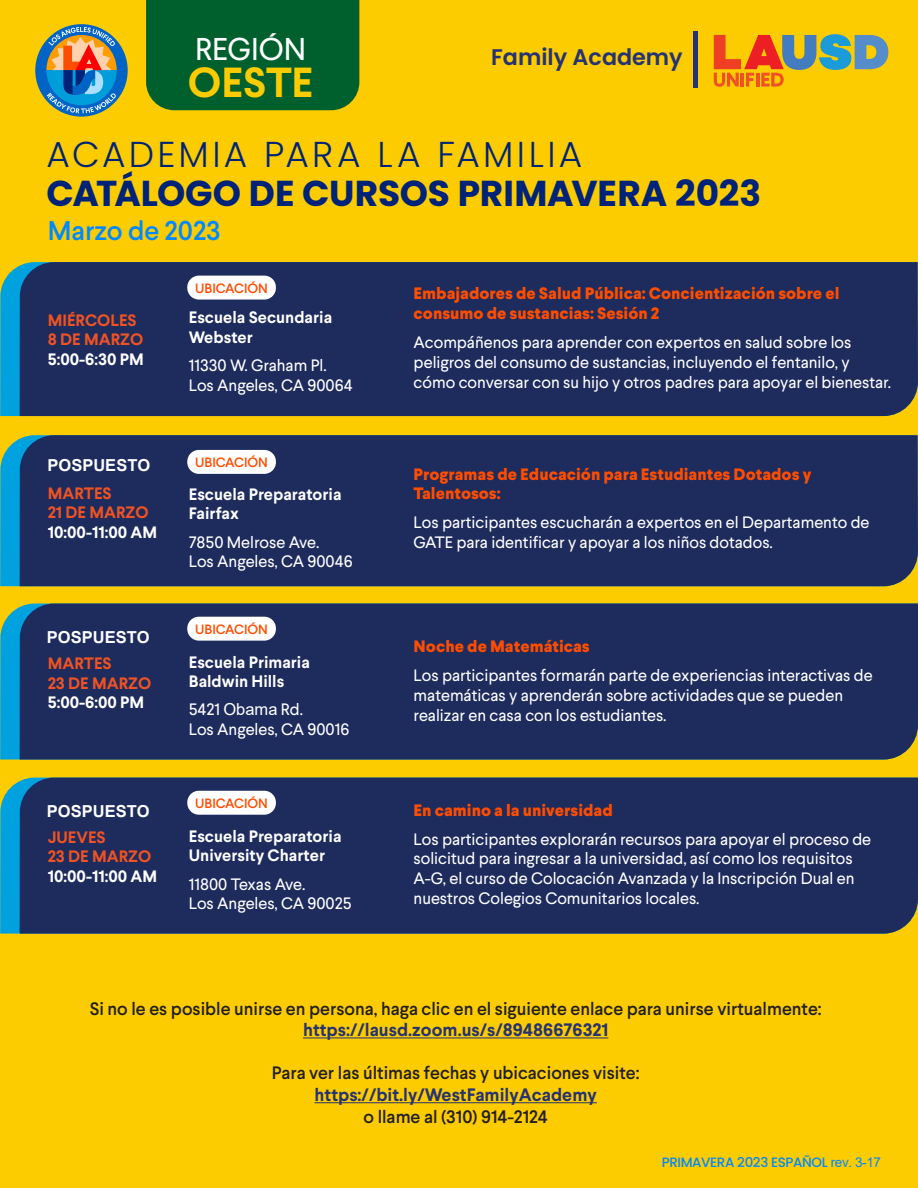
<style>
.page{position:relative;width:918px;height:1188px;background:#fccc00}
.page>*{position:absolute;margin:0;border:0;box-sizing:border-box;transform-origin:0 0}
.t1{font:700 42px "Larsseit";letter-spacing:-.005em;color:#fccc00}
.t2{font:700 36px "Poppins";letter-spacing:-.01em;color:#00237a}
.t3{font:300 36px "Poppins";letter-spacing:.09em;color:#00237a}
.t4{font:31.5px "Larsseit";color:#fff}
.t5{font:500 27px "Larsseit";color:#0089ff}
.t6{font:600 22.65px "Poppins";color:#263273}
.t7{font:500 18px "Larsseit";color:#231f20}
.t8{font:700 18px "Larsseit";color:#263273}
.t9{font:16.5px/19.8px "Larsseit";color:#fff}
.t10{font:800 16.5px/19.8px "Larsseit";color:#ff4d00}
.t11{font:700 16.5px/19.5px "Larsseit";color:#fff}
.t12{font:700 16.5px/19.5px "Larsseit";color:#f05323}
.t13{font:700 16.5px "Arial";color:#fff}
.t14{font:500 13.5px "Larsseit";color:#ff4d00}
.t15{font:500 13.5px "Poppins";letter-spacing:-.03em;color:#0089ff}
.s1{font-family:"Arial"}
.s2{font-family:"Arial";font-weight:400}
</style>
<div class="page">
<div style="left:146px;top:0;width:213px;height:110px;background:#00602d"></div>
<svg style="left:0;top:265px;width:20px;height:151px;background:#13a2cc"></svg>
<div style="left:20px;top:262px;width:898px;height:154px;background:#1e2b5d"></div>
<svg style="left:0;top:438px;width:20px;height:148px;background:#13a2cc"></svg>
<div style="left:20px;top:435px;width:898px;height:151px;background:#1e2b5d"></div>
<svg style="left:0;top:607px;width:20px;height:153px;background:#12a2cd"></svg>
<div style="left:20px;top:604px;width:898px;height:156px;background:#1e2b5d"></div>
<svg style="left:714px;top:34px;width:174px;height:53px"></svg>
<hr style="left:694px;top:32px;width:4px;height:56px;background:#263273">
<div style="left:35px;top:24px;width:93px;height:93px;background:#0064c7;border-radius:50%"></div>
<svg style="left:46px;top:27px;width:71px;height:86px"></svg>
<div style="left:187px;top:276px;width:89px;height:24px;background:#fff;border-radius:12px"></div>
<div style="left:187px;top:450px;width:89px;height:24px;background:#fff;border-radius:12px"></div>
<div style="left:187px;top:617px;width:89px;height:24px;background:#fff;border-radius:12px"></div>
<svg style="left:0;top:781px;width:20px;height:153px;background:#12a2cd"></svg>
<div style="left:20px;top:778px;width:898px;height:156px;background:#1e2b5d"></div>
<div style="left:187px;top:791px;width:89px;height:24px;background:#fff;border-radius:12px"></div>
<hr style="left:303px;top:1038px;width:305px;height:1px;background:#263273">
<hr style="left:315px;top:1102px;width:282px;height:1px;background:#263273">
<h3 class="t4" style="left:195px;top:28px;width:113px">REGIÓN</h3>
<h1 class="t1" style="left:188px;top:55px;width:127px">OESTE</h1>
<h3 class="t6" style="left:491px;top:44px;width:193px">Family Academy</h3>
<h2 class="t3" style="left:46px;top:134px;width:537px">ACADEMIA PARA LA FAMILIA</h2>
<h2 class="t2" style="left:46px;top:173px;width:716px">CATÁLOGO DE CURSOS PRIMAVERA 2023</h2>
<h3 class="t5" style="left:48px;top:213px;width:174px">Marzo de 2023</h3>
<p class="t12" style="left:48px;top:310px;width:97px">MIÉRCOLES<br>8 DE MARZO</p>
<p class="t11" style="left:48px;top:349px;width:98px">5:00-6:30 PM</p>
<p class="t13" style="left:48px;top:453px;width:104px">POSPUESTO</p>
<p class="t12" style="left:48px;top:483px;width:102px">MARTES<br>21 DE MARZO</p>
<p class="t11" style="left:48px;top:523px;width:111px">10:00-11:00 AM</p>
<p class="t13" style="left:47px;top:626px;width:104px">POSPUESTO</p>
<p class="t12" style="left:48px;top:654px;width:105px">MARTES<br>23 DE MARZO</p>
<p class="t11" style="left:48px;top:693px;width:98px">5:00-6:00 PM</p>
<p class="t13" style="left:47px;top:800px;width:104px">POSPUESTO</p>
<p class="t12" style="left:48px;top:827px;width:105px">JUEVES<br>23 DE MARZO</p>
<p class="t11" style="left:48px;top:866px;width:111px">10:00-11:00 AM</p>
<p class="t14" style="left:195px;top:279px;width:74px">UBICACIÓN</p>
<p class="t11" style="left:189px;top:308px;width:145px">Escuela Secundaria<br>Webster</p>
<p class="t9" style="left:189px;top:355px;width:165px">11330 W. Graham Pl.<br>Los Angeles, CA 90064</p>
<p class="t14" style="left:195px;top:453px;width:74px">UBICACIÓN</p>
<p class="t11" style="left:189px;top:484px;width:154px">Escuela Preparatoria<br>Fairfax</p>
<p class="t9" style="left:189px;top:532px;width:165px">7850 Melrose Ave.<br>Los Angeles, CA 90046</p>
<p class="t14" style="left:195px;top:620px;width:74px">UBICACIÓN</p>
<p class="t11" style="left:189px;top:653px;width:123px;line-height:18.9px">Escuela Primaria<br>Baldwin Hills</p>
<p class="t9" style="left:189px;top:700px;width:162px;line-height:19.4px">5421 <span class="s1">Obama</span> Rd.<br>Los Angeles, CA 90016</p>
<p class="t14" style="left:195px;top:794px;width:74px">UBICACIÓN</p>
<p class="t11" style="left:189px;top:826px;width:154px">Escuela Preparatoria<br>University Charter</p>
<p class="t9" style="left:189px;top:874px;width:164px">11800 Texas Ave.<br>Los Angeles, CA 90025</p>
<p class="t10" style="left:414px;top:284px;width:427px">Embajadores de Salud Pública: Concientización sobre el consumo de sustancias: Sesión 2</p>
<p class="t9" style="left:414px;top:332px;width:479px">Acompáñenos para aprender con expertos en salud sobre los peligros del consumo de sustancias, incluyendo el fentanilo, y cómo conversar con su hijo y otros padres para apoyar el bienestar.</p>
<p class="t10" style="left:414px;top:464px;width:399px">Programas de Educación para Estudiantes Dotados y<br>Talentosos:</p>
<p class="t9" style="left:414px;top:512px;width:457px">Los participantes escucharán a expertos en el Departamento de<br>GATE para identificar y apoyar a los niños dotados.</p>
<p class="t10" style="left:414px;top:637px;width:178px">Noche de Matemáticas</p>
<p class="t9" style="left:414px;top:665px;width:461px">Los participantes formarán parte de experiencias interactivas de matemáticas y aprenderán sobre actividades que se pueden realizar en casa con los estudiantes.</p>
<p class="t10" style="left:414px;top:800px;width:201px">En camino a la universidad</p>
<p class="t9" style="left:414px;top:829px;width:459px">Los participantes explorarán recursos para apoyar el proceso de solicitud para ingresar a la universidad, así como los requisitos A-G, el curso de Colocación Avanzada y la Inscripción Dual en nuestros Colegios Comunitarios locales.</p>
<p class="t7" style="left:90px;top:996px;width:733px">Si no le es posible unirse en persona, haga clic en el siguiente enlace para unirse virtualmente:</p>
<p class="t8" style="left:303px;top:1018px;width:307px">https://lausd.zoom.us/s/89486676321</p>
<p class="t7" style="left:272px;top:1061px;width:369px">Para ver las últimas fechas y ubicaciones visite:</p>
<p class="t8" style="left:315px;top:1083px;width:284px">https://bit.ly/WestFamilyAcademy</p>
<p class="t7" style="left:364px;top:1104px;width:186px">o llame al (310) 914-2124</p>
<p class="t15" style="left:662px;top:1155px;width:221px">PRIMAVERA 2023 ESPAÑOL <span class="s2">rev. 3-17</span></p>
</div>
